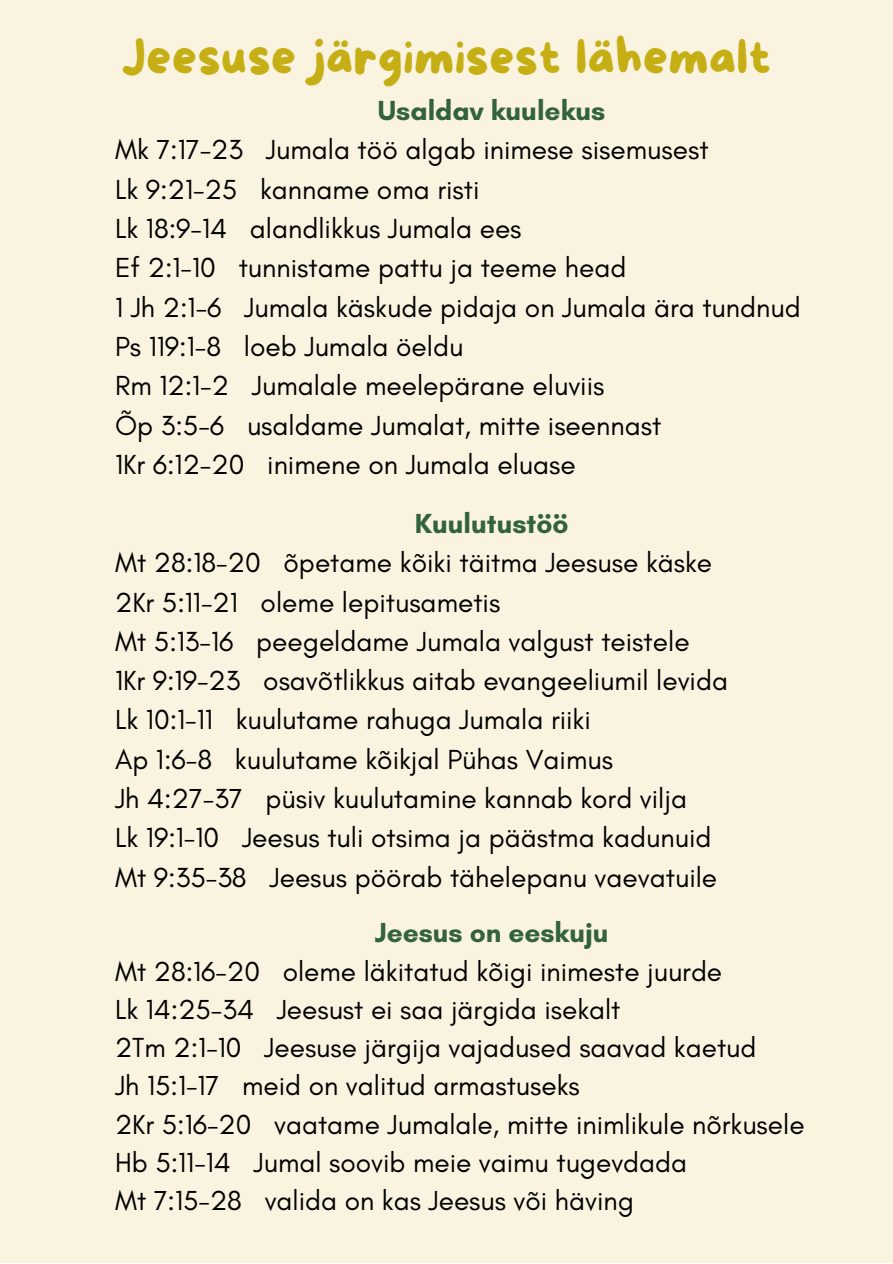
<style>
.page{position:relative;width:893px;height:1264px;background:#fff}
.page>*{position:absolute;margin:0;border:0;box-sizing:border-box;transform-origin:0 0}
.t1{font:49.65px "More Sugar";color:#c6ae15}
.t2{font:28.05px/39.3px "Glacial Indifference";color:#000}
.t3{font:700 28.05px "Glacial Indifference";color:#326240}
</style>
<div class="page">
<div style="left:0;top:0;width:892px;height:1262px;background:#faf3df"></div>
<h1 class="t1" style="left:121px;top:30px;width:651px">Jeesuse järgimisest lähemalt</h1>
<p class="t3" style="left:378px;top:93px;width:229px">Usaldav kuulekus</p>
<p class="t2" style="left:115px;top:130px;width:687px">Mk 7:17-23 Jumala töö algab inimese sisemusest<br>Lk 9:21-25 kanname oma risti<br>Lk 18:9-14 alandlikkus Jumala ees<br>Ef 2:1-10 tunnistame pattu ja teeme head<br>1 Jh 2:1-6 Jumala käskude pidaja on Jumala ära tundnud Ps 119:1-8 loeb Jumala öeldu<br>Rm 12:1-2 Jumalale meelepärane eluviis<br>Õp 3:5-6 usaldame Jumalat, mitte iseennast<br>1Kr 6:12-20 inimene on Jumala eluase</p>
<p class="t3" style="left:414px;top:506px;width:155px">Kuulutustöö</p>
<p class="t2" style="left:115px;top:542px;width:614px">Mt 28:18-20 õpetame kõiki täitma Jeesuse käske 2Kr 5:11-21 oleme lepitusametis<br>Mt 5:13-16 peegeldame Jumala valgust teistele<br>1Kr 9:19-23 osavõtlikkus aitab evangeeliumil levida Lk 10:1-11 kuulutame rahuga Jumala riiki<br>Ap 1:6-8 kuulutame kõikjal Pühas Vaimus<br>Jh 4:27-37 püsiv kuulutamine kannab kord vilja<br>Lk 19:1-10 Jeesus tuli otsima ja päästma kadunuid Mt 9:35-38 Jeesus pöörab tähelepanu vaevatuile</p>
<p class="t3" style="left:374px;top:915px;width:235px">Jeesus on eeskuju</p>
<p class="t2" style="left:115px;top:951px;width:691px;line-height:38.2px">Mt 28:16-20 oleme läkitatud kõigi inimeste juurde<br>Lk 14:25-34 Jeesust ei saa järgida isekalt<br>2Tm 2:1-10 Jeesuse järgija vajadused saavad kaetud<br>Jh 15:1-17 meid on valitud armastuseks<br>2Kr 5:16-20 vaatame Jumalale, mitte inimlikule nõrkusele Hb 5:11-14 Jumal soovib meie vaimu tugevdada<br>Mt 7:15-28 valida on kas Jeesus või häving</p>
</div>
